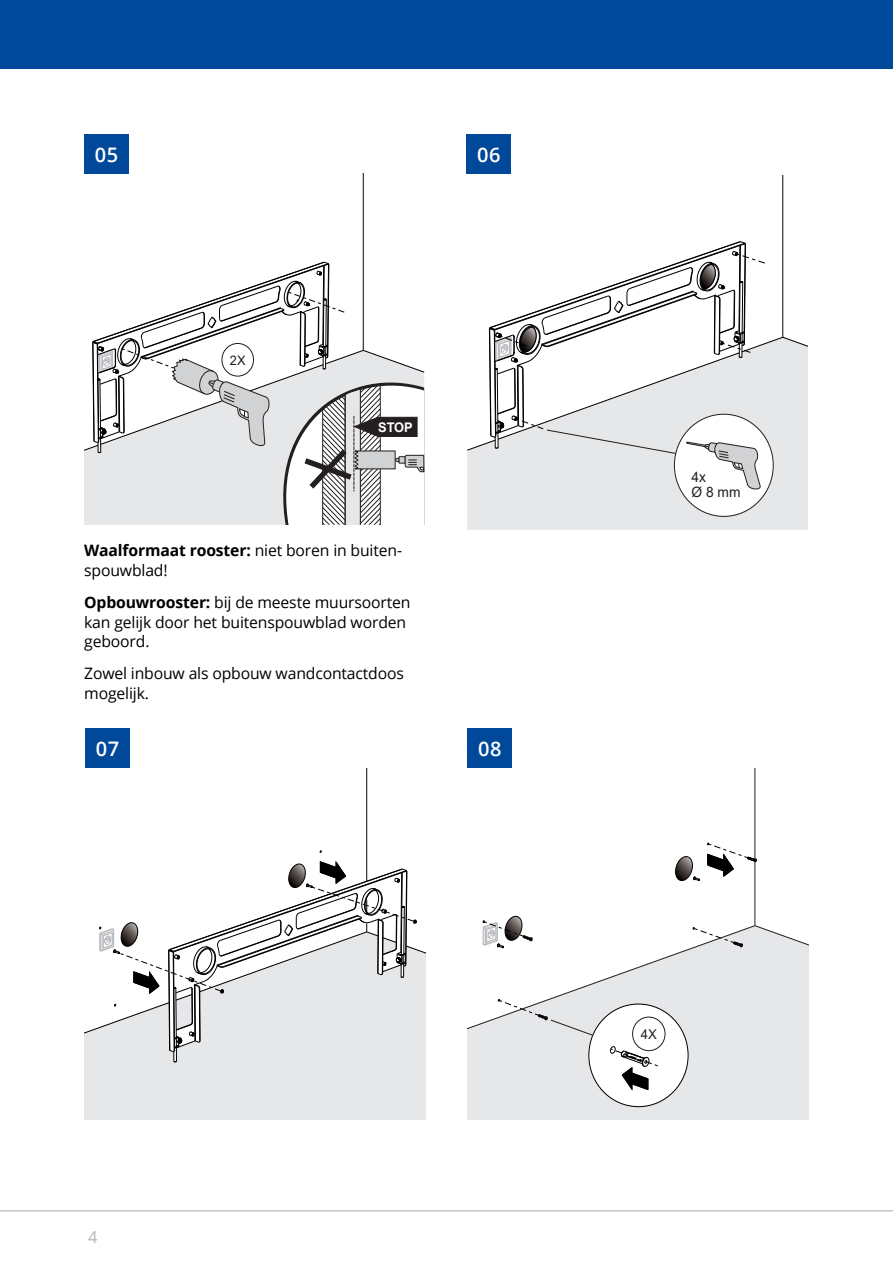
<style>
.page{position:relative;width:893px;height:1263px;background:#fff}
.page>*{position:absolute;margin:0;border:0;box-sizing:border-box;transform-origin:0 0}
.stapnummer{font:600 20.1px "Open Sans";letter-spacing:.03em;color:#fff}
.t1{font:16.5px "Open Sans";color:#afb6bd}
.Bodytekst{font:15.75px/19.5px "Open Sans";letter-spacing:-.01em;color:#000}
.t2{font:14.25px/14.2px "Arial";color:#231f20}
.t3{font:13.5px "Arial";color:#231f20}
.t4{font:700 13.2px "Arial";color:#fff}
.t5{font:13.2px "Arial";color:#231f20}
.s1{font-weight:700}
</style>
<div class="page">
<hr style="left:0;top:1210px;width:893px;height:1px;background:#a8a9ad">
<div style="left:85px;top:728px;width:45px;height:40px;background:#004899"></div>
<div style="left:468px;top:728px;width:44px;height:40px;background:#004899"></div>
<div style="left:0;top:0;width:893px;height:68px;background:#004899"></div>
<div style="left:84px;top:134px;width:45px;height:40px;background:#004899"></div>
<div style="left:467px;top:134px;width:44px;height:40px;background:#004899"></div>
<hr style="left:363px;top:174px;width:1px;height:176px;background:#000002">
<svg style="left:85px;top:261px;width:340px;height:264px"></svg>
<div style="left:467px;top:492px;width:341px;height:38px;background:#e6e7e9"></div>
<hr style="left:782px;top:175px;width:1px;height:162px;background:#000002">
<div style="left:674px;top:414px;width:99px;height:102px;background:#fff;border-radius:50%"></div>
<svg style="left:467px;top:241px;width:341px;height:251px"></svg>
<div style="left:84px;top:1062px;width:341px;height:57px;background:#e6e7e9"></div>
<hr style="left:366px;top:768px;width:1px;height:113px;background:#000002">
<svg style="left:84px;top:860px;width:341px;height:202px"></svg>
<svg style="left:467px;top:1035px;width:341px;height:84px;background:#e7e8e9"></svg>
<svg style="left:675px;top:856px;width:25px;height:25px"></svg>
<svg style="left:707px;top:842px;width:50px;height:35px"></svg>
<div style="left:633px;top:1017px;width:32px;height:34px;background:#fff;border-radius:50%"></div>
<div style="left:632px;top:1017px;width:33px;height:34px;border:1px solid #231f20;border-radius:50%"></div>
<svg style="left:610px;top:1046px;width:49px;height:45px"></svg>
<hr style="left:755px;top:861px;width:1px;height:65px;background:#231f20">
<hr style="left:755px;top:768px;width:1px;height:91px;background:#231f20">
<svg style="left:467px;top:915px;width:341px;height:120px"></svg>
<p class="stapnummer" style="left:95px;top:140px;width:25px">05</p>
<p class="stapnummer" style="left:477px;top:140px;width:25px">06</p>
<p class="t5" style="left:230px;top:351px;width:17px">2X</p>
<p class="t4" style="left:378px;top:418px;width:36px">STOP</p>
<p class="Bodytekst" style="left:84px;top:540px;width:319px"><span class="s1">Waalformaat rooster:</span> niet boren in buiten&shy;spouwblad!</p>
<p class="Bodytekst" style="left:84px;top:592px;width:328px"><span class="s1">Opbouwrooster:</span> bij de meeste muursoorten kan gelijk door het buitenspouwblad worden geboord.</p>
<p class="Bodytekst" style="left:84px;top:663px;width:321px">Zowel inbouw als opbouw wandcontactdoos mogelijk.</p>
<p class="stapnummer" style="left:96px;top:735px;width:25px">07</p>
<p class="stapnummer" style="left:478px;top:735px;width:25px">08</p>
<p class="t1" style="left:88px;top:1225px;width:11px">4</p>
<p class="t2" style="left:691px;top:470px;width:51px">4x<br>Ø 8 mm</p>
<p class="t3" style="left:641px;top:1025px;width:18px">4X</p>
</div>
